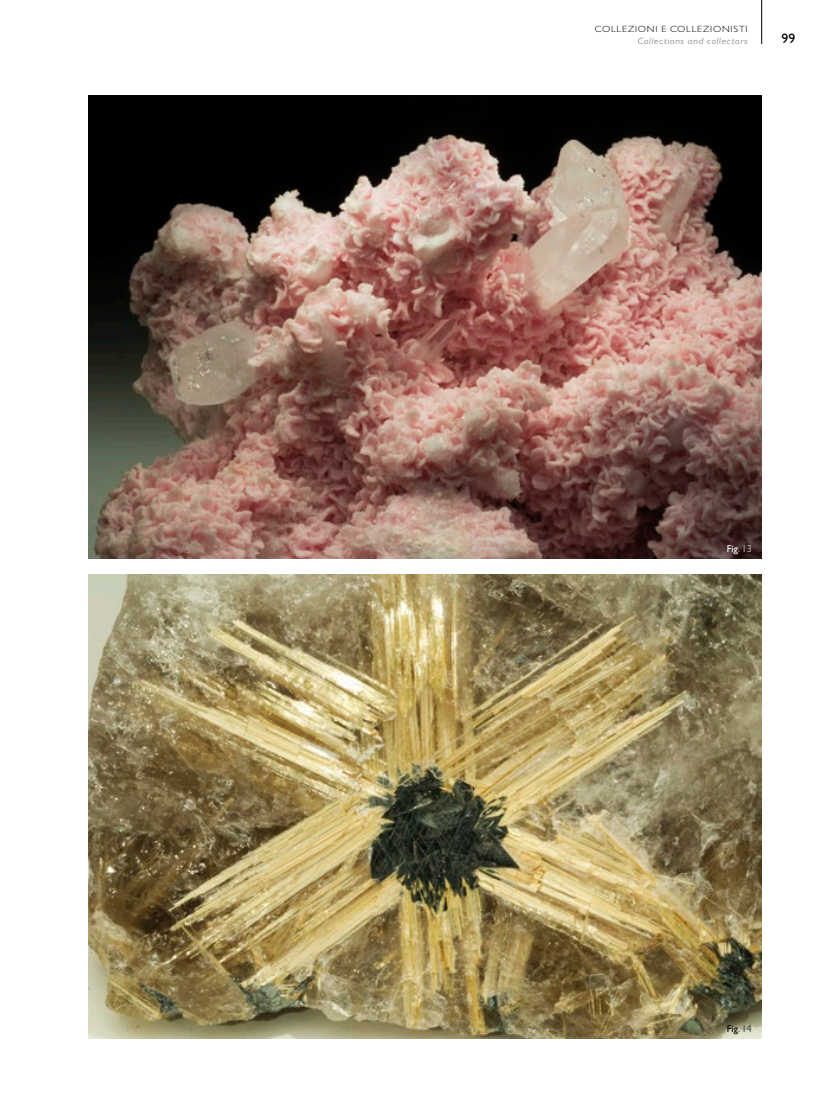
<style>
.page{position:relative;width:815px;height:1099px;background:#fff}
.page>*{position:absolute;margin:0;border:0;box-sizing:border-box;transform-origin:0 0}
.t1{font:13.75px "Gill Sans Std";color:#000}
.t2{font:10px "Gill Sans Std";color:#fff}
.t3{font:10px "Gill Sans Std";color:#000}
.t4{font:300 9px "Gill Sans Std";letter-spacing:.08em;color:#000;scale:1.11 1}
.t5{font:italic 300 9px "Gill Sans Std";letter-spacing:.07em;color:#636466;scale:1.11 1}
.s1{font-weight:300}
</style>
<div class="page">
<hr style="left:761px;top:0;width:1px;height:44px;background:#000">
<img style="left:89px;top:95px;width:673px;height:464px">
<img style="left:89px;top:574px;width:672px;height:464px">
<p class="t4" style="left:595px;top:24px;width:139px">COLLEZIONI E COLLEZIONISTI</p>
<p class="t5" style="left:638px;top:36px;width:100px">Collections and collectors</p>
<h1 class="t1" style="left:781px;top:31px;width:15px">99</h1>
<p class="t2" style="left:727px;top:542px;width:26px">Fig<span class="s1">. 13</span></p>
<p class="t3" style="left:727px;top:1022px;width:26px">Fig<span class="s1">. 14</span></p>
</div>
